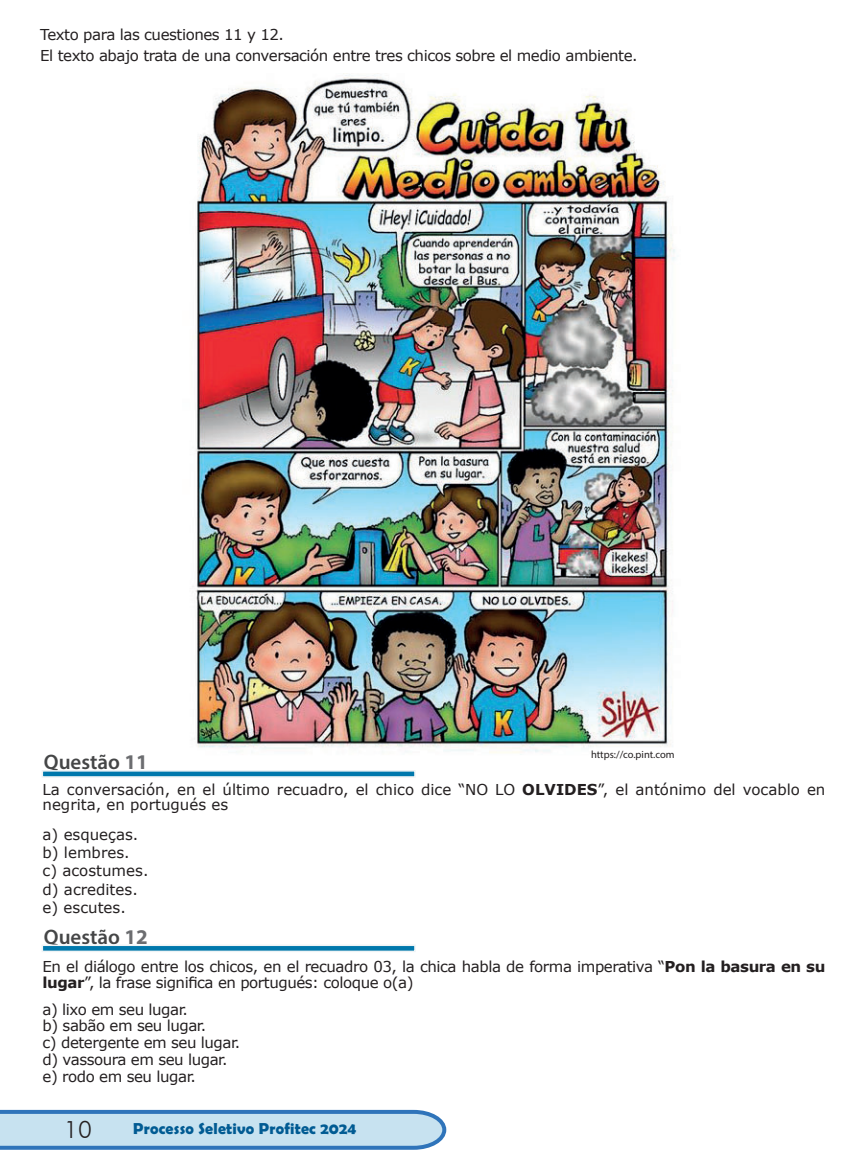
<style>
.page{position:relative;width:868px;height:1170px;background:#fff}
.page>*{position:absolute;margin:0;border:0;box-sizing:border-box;transform-origin:0 0}
.t1{font:300 24px "Futura BT";color:#231f20}
.Questão{font:600 21px "Myriad Pro";color:#454647}
.t2{font:700 16.05px "Berlin Sans FB Demi";letter-spacing:.015em;color:#015b93}
.Enunciado_Resposta{font:15px/16.5px "Verdana";letter-spacing:-.03em;color:#231f20}
.Enunciado_Resposta-2{font:15px/15px "Verdana";color:#231f20}
.Enunciado_Resposta-3{font:10.5px "Myriad Pro";color:#231f20}
.s1{font-weight:700}
.s2{font-weight:700;color:#6c6d70}
</style>
<div class="page">
<svg style="left:0;top:1109px;width:446px;height:40px"></svg>
<svg style="left:42px;top:770px;width:373px;height:7px;fill:#0078ac"></svg>
<svg style="left:42px;top:945px;width:373px;height:7px"></svg>
<img style="left:192px;top:73px;width:483px;height:682px">
<p class="Enunciado_Resposta" style="left:40px;top:26px;width:245px">Texto para las cuestiones 11 y 12.</p>
<p class="Enunciado_Resposta" style="left:40px;top:47px;width:599px">El texto abajo trata de una conversación entre tres chicos sobre el medio ambiente.</p>
<p class="Enunciado_Resposta-3" style="left:591px;top:747px;width:85px">https://co.pint.com</p>
<p class="Enunciado_Resposta-2" style="left:43px;top:782px;width:784px">La conversación, en el último recuadro, el chico dice “NO LO <span class="s1">OLVIDES</span>”, el antónimo del vocablo en negrita, en portugués es</p>
<p class="Enunciado_Resposta-2" style="left:43px;top:826px;width:97px">a) esqueças.</p>
<p class="Enunciado_Resposta-2" style="left:43px;top:844px;width:89px">b) lembres.</p>
<p class="Enunciado_Resposta-2" style="left:43px;top:863px;width:107px">c) acostumes.</p>
<p class="Enunciado_Resposta-2" style="left:43px;top:881px;width:97px">d) acredites.</p>
<p class="Enunciado_Resposta-2" style="left:43px;top:899px;width:85px">e) escutes.</p>
<p class="Questão" style="left:44px;top:749px;width:105px">Questão <span class="s2">11</span></p>
<p class="Questão" style="left:44px;top:923px;width:105px">Questão <span class="s2">12</span></p>
<p class="Enunciado_Resposta" style="left:43px;top:957px;width:784px">En el diálogo entre los chicos, en el recuadro 03, la chica habla de forma imperativa “<span class="s1">Pon la basura en su lugar</span>”, la frase significa en portugués: coloque o(a)</p>
<p class="Enunciado_Resposta" style="left:43px;top:1000px;width:147px">a) lixo em seu lugar.</p>
<p class="Enunciado_Resposta" style="left:43px;top:1017px;width:165px">b) sabão em seu lugar.</p>
<p class="Enunciado_Resposta" style="left:43px;top:1034px;width:199px">c) detergente em seu lugar.</p>
<p class="Enunciado_Resposta" style="left:43px;top:1051px;width:186px">d) vassoura em seu lugar.</p>
<p class="Enunciado_Resposta" style="left:43px;top:1068px;width:155px">e) rodo em seu lugar.</p>
<h1 class="t1" style="left:64px;top:1114px;width:29px">10</h1>
<p class="t2" style="left:133px;top:1119px;width:225px">Processo Seletivo Profitec 2024</p>
</div>
